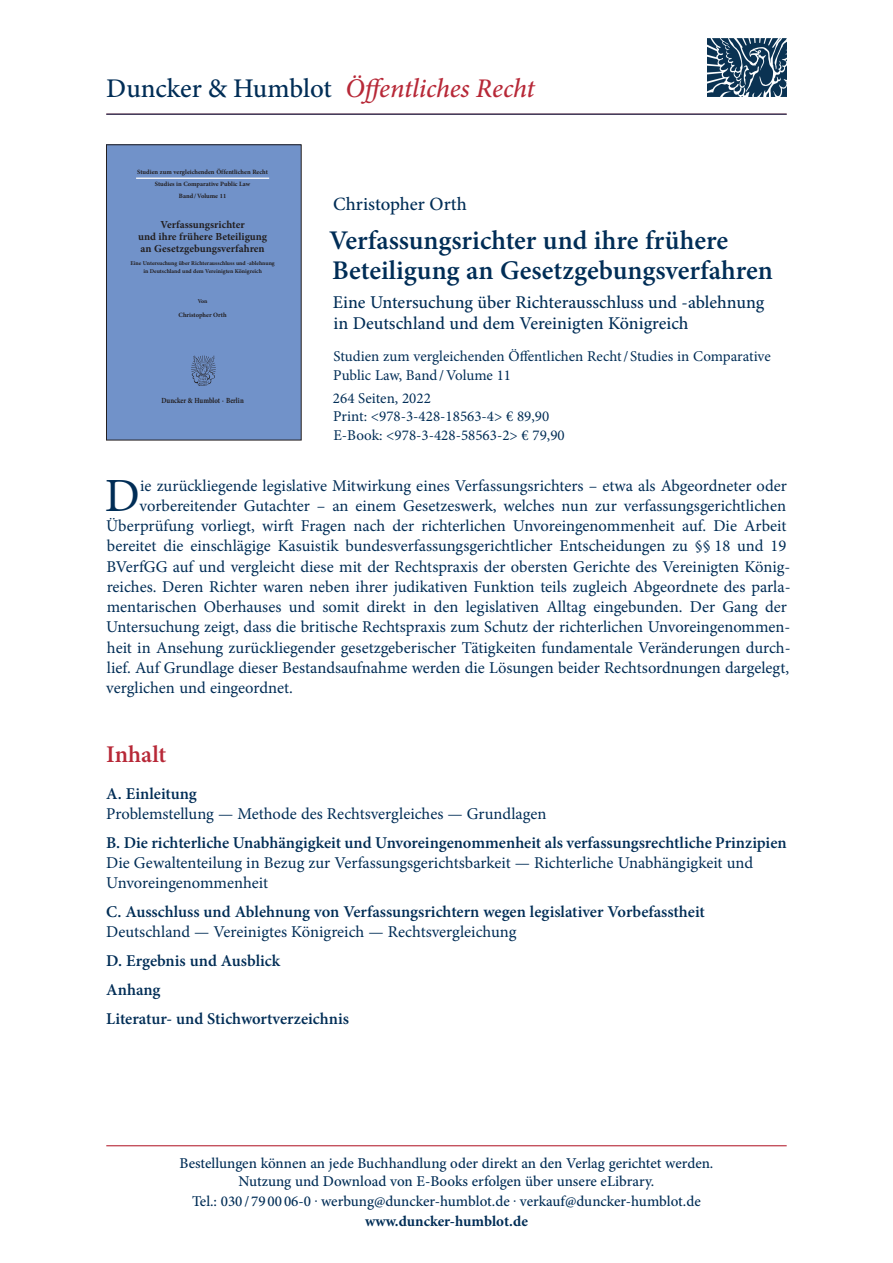
<style>
.page{position:relative;width:893px;height:1263px;background:#fff}
.page>*{position:absolute;margin:0;border:0;box-sizing:border-box;transform-origin:0 0}
.t1{font:47.7px "Minion Pro";color:#002d56}
.t2{font:600 27px/30px "Minion Pro";color:#002d56}
.t3{font:italic 500 27px "Minion Pro";letter-spacing:-.005em;color:#b72837}
.t4{font:600 24px "Minion Pro";color:#b72837}
.t5{font:500 18.75px "Minion Pro";color:#002d56}
.t6{font:500 18px/21px "Minion Pro";color:#002d56}
.t7{font:16.5px/20.2px "Minion Pro";color:#002d56}
.t8{font:600 16.5px/28.8px "Minion Pro";letter-spacing:-.005em;color:#002d56}
.t9{font:500 15px/18px "Minion Pro";color:#002d56;text-align:center}
.t10{font:15px/18.8px "Minion Pro";color:#002d56}
.t11{font:700 15px "Minion Pro";color:#002d56}
.t12{font:700 10.8px/11.9px "Minion Pro";color:#231f20;text-align:center}
.t13{font:700 7.8px "Minion Pro";letter-spacing:-.005em;color:#231f20;scale:.86 1}
.t14{font:700 6.45px/11.6px "Minion Pro";color:#231f20;text-align:center}
.t15{font:700 5.85px/8.2px "Minion Pro";color:#231f20;text-align:center}
.s1{font-style:normal;color:#002d56}
</style>
<div class="page">
<hr style="left:106px;top:1145px;width:681px;height:1px;background:#b72837">
<div style="left:106px;top:145px;width:195px;height:295px;background:#7192c9"></div>
<hr style="left:136px;top:178px;width:133px;height:1px;background:#fff">
<img style="left:191px;top:355px;width:25px;height:31px">
<div style="left:106px;top:145px;width:195px;height:295px;border:1px solid #231f20"></div>
<img style="left:707px;top:38px;width:79px;height:59px">
<hr style="left:106px;top:114px;width:681px;height:1px;background:#002d56">
<h2 class="t3" style="left:106px;top:70px;width:430px"><span class="s1">Duncker &amp; Humblot</span> Öffentliches Recht</h2>
<p class="t14" style="left:137px;top:166px;width:132px">Studien zum vergleichenden Öffentlichen Recht<br>Studies in Comparative Public Law</p>
<p class="t14" style="left:179px;top:191px;width:49px">Band / Volume 11</p>
<p class="t12" style="left:138px;top:219px;width:131px">Verfassungsrichter<br>und ihre frühere Beteiligung an Gesetzgebungsverfahren</p>
<p class="t15" style="left:130px;top:259px;width:146px">Eine Untersuchung über Richterausschluss und -ablehnung in Deutschland und dem Vereinigten Königreich</p>
<p class="t15" style="left:198px;top:297px;width:11px">Von</p>
<p class="t14" style="left:179px;top:309px;width:50px">Christopher Orth</p>
<p class="t13" style="left:161px;top:395px;width:97px">Duncker &amp; Humblot · Berlin</p>
<p class="t5" style="left:333px;top:192px;width:135px">Christopher Orth</p>
<h2 class="t2" style="left:329px;top:225px;width:445px">Verfassungsrichter und ihre frühere<br>Beteiligung an Gesetzgebungsverfahren</h2>
<p class="t6" style="left:333px;top:292px;width:433px">Eine Untersuchung über Richterausschluss und -ablehnung in Deutschland und dem Vereinigten Königreich</p>
<p class="t10" style="left:333px;top:347px;width:439px">Studien zum vergleichenden Öffentlichen Recht/ Studies in Comparative<br>Public Law, Band/Volume 11</p>
<p class="t10" style="left:333px;top:389px;width:233px">264 Seiten, 2022<br>Print: &lt;978-3-428-18563-4&gt; € 89,90<br>E-Book: &lt;978-3-428-58563-2&gt; € 79,90</p>
<h1 class="t1" style="left:105px;top:464px;width:37px">D</h1>
<p class="t7" style="left:140px;top:475px;width:648px">ie zurückliegende legislative Mitwirkung eines Verfassungsrichters – etwa als Abgeordneter oder</p>
<p class="t7" style="left:140px;top:495px;width:648px">vorbereitender Gutachter – an einem Gesetzeswerk, welches nun zur verfassungsgerichtlichen</p>
<p class="t7" style="left:106px;top:516px;width:682px">Überprüfung vorliegt, wirft Fragen nach der richterlichen Unvoreingenommenheit auf. Die Arbeit</p>
<p class="t7" style="left:107px;top:536px;width:681px">bereitet die einschlägige Kasuistik bundesverfassungsgerichtlicher Entscheidungen zu §§ 18 und 19</p>
<p class="t7" style="left:106px;top:556px;width:685px">BVerfGG auf und vergleicht diese mit der Rechtspraxis der obersten Gerichte des Vereinigten König-</p>
<p class="t7" style="left:107px;top:576px;width:685px">reiches. Deren Richter waren neben ihrer judikativen Funktion teils zugleich Abgeordnete des parla-</p>
<p class="t7" style="left:107px;top:597px;width:682px">mentarischen Oberhauses und somit direkt in den legislativen Alltag eingebunden. Der Gang der</p>
<p class="t7" style="left:106px;top:617px;width:686px">Untersuchung zeigt, dass die britische Rechtspraxis zum Schutz der richterlichen Unvoreingenommen-</p>
<p class="t7" style="left:107px;top:637px;width:685px">heit in Ansehung zurückliegender gesetzgeberischer Tätigkeiten fundamentale Veränderungen durch-</p>
<p class="t7" style="left:107px;top:657px;width:684px">lief. Auf Grundlage dieser Bestandsaufnahme werden die Lösungen beider Rechtsordnungen dargelegt,</p>
<p class="t7" style="left:106px;top:678px;width:188px">verglichen und eingeordnet.</p>
<h3 class="t4" style="left:106px;top:737px;width:62px">Inhalt</h3>
<p class="t8" style="left:106px;top:779px;width:92px">A. Einleitung</p>
<p class="t7" style="left:106px;top:804px;width:442px">Problemstellung — Methode des Rechtsvergleiches — Grundlagen</p>
<p class="t8" style="left:106px;top:828px;width:682px">B. Die richterliche Unabhängigkeit und Unvoreingenommenheit als verfassungsrechtliche Prinzipien</p>
<p class="t7" style="left:106px;top:853px;width:648px">Die Gewaltenteilung in Bezug zur Verfassungsgerichtsbarkeit — Richterliche Unabhängigkeit und<br>Unvoreingenommenheit</p>
<p class="t8" style="left:106px;top:897px;width:600px">C. Ausschluss und Ablehnung von Verfassungsrichtern wegen legislativer Vorbefasstheit</p>
<p class="t7" style="left:106px;top:922px;width:412px">Deutschland — Vereinigtes Königreich — Rechtsvergleichung</p>
<p class="t8" style="left:106px;top:946px;width:244px">D. Ergebnis und Ausblick<br>Anhang<br>Literatur- und Stichwortverzeichnis</p>
<p class="t9" style="left:179px;top:1154px;width:535px">Bestellungen können an jede Buchhandlung oder direkt an den Verlag gerichtet werden.<br>Nutzung und Download von E-Books erfolgen über unsere eLibrary.</p>
<p class="t9" style="left:192px;top:1192px;width:510px">Tel.: 030 / 79 00 06-0 . werbung@duncker-humblot.de . verkauf@duncker-humblot.de</p>
<p class="t11" style="left:365px;top:1210px;width:164px">www.duncker-humblot.de</p>
</div>
